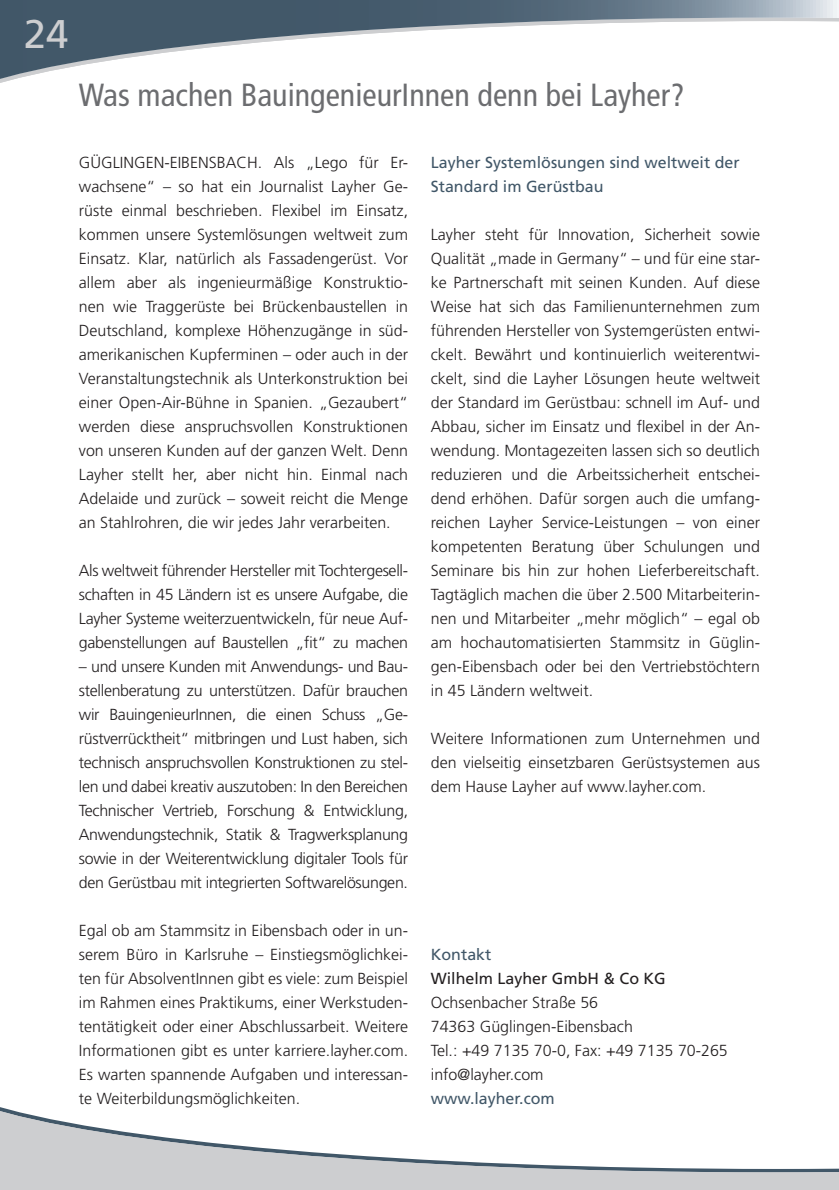
<style>
.page{position:relative;width:839px;height:1190px;background:#fff}
.page>*{position:absolute;margin:0;border:0;box-sizing:border-box;transform-origin:0 0}
.t1{font:40px "Frutiger LT Std";color:#cdced0}
.t2{font:condensed 32px "Frutiger LT Std";color:#6c6d70}
.t3{font:300 16px/24px "Frutiger LT Std";color:#231f20;text-align:justify}
.t4{font:16px/24px "Frutiger LT Std";color:#415768}
.t5{font:16px "Frutiger LT Std";color:#231f20}
</style>
<div class="page">
<svg style="left:0;top:0;width:838px;height:83px"></svg>
<svg style="left:0;top:1107px;width:838px;height:83px"></svg>
<h1 class="t1" style="left:24px;top:11px;width:46px">24</h1>
<h2 class="t2" style="left:79px;top:76px;width:606px">Was machen BauingenieurInnen denn bei Layher?</h2>
<p class="t3" style="left:79px;top:150px;width:330px">GÜGLINGEN-EIBENSBACH. Als „Lego für Er&shy;wach sene“ – so hat ein Journalist Layher Ge&shy;rüste einmal beschrieben. Flexibel im Einsatz, kommen unsere Systemlösungen weltweit zum Einsatz. Klar, natürlich als Fassadengerüst. Vor allem aber als ingenieurmäßige Konstruktio&shy;nen wie Traggerüste bei Brückenbaustellen in Deutschland, komplexe Höhenzugänge in süd&shy;amerikanischen Kupferminen – oder auch in der Veranstaltungstechnik als Unterkonstruktion bei einer Open-Air-Bühne in Spanien. „Gezaubert“ werden diese anspruchsvollen Konstruktionen von unseren Kunden auf der ganzen Welt. Denn Layher stellt her, aber nicht hin. Einmal nach Adelaide und zurück – soweit reicht die Menge an Stahlrohren, die wir jedes Jahr verarbeiten.</p>
<p class="t3" style="left:79px;top:558px;width:330px">Als weltweit führender Hersteller mit Tochtergesell&shy;schaften in 45 Ländern ist es unsere Aufgabe, die Layher Systeme weiterzuentwickeln, für neue Auf&shy;gabenstellungen auf Baustellen „fit“ zu machen</p>
<p class="t3" style="left:79px;top:654px;width:330px">– und unsere Kunden mit Anwendungs- und Bau&shy;stellenberatung zu unterstützen. Dafür brauchen wir BauingenieurInnen, die einen Schuss „Ge&shy;rüstverrücktheit“ mitbringen und Lust haben, sich technisch anspruchsvollen Konstruktionen zu stel&shy;len und dabei kreativ auszutoben: In den Bereichen Technischer Vertrieb, Forschung &amp; Entwicklung, Anwendungstechnik, Statik &amp; Tragwerksplanung sowie in der Weiterentwicklung digitaler Tools für den Gerüstbau mit integrierten Softwarelösungen.</p>
<p class="t3" style="left:79px;top:918px;width:330px">Egal ob am Stammsitz in Eibensbach oder in un&shy;serem Büro in Karlsruhe – Einstiegsmöglichkei&shy;ten für AbsolventInnen gibt es viele: zum Beispiel im Rahmen eines Praktikums, einer Werkstuden&shy;tentätigkeit oder einer Abschlussarbeit. Weitere Informationen gibt es unter karriere.layher.com.<br>Es warten spannende Aufgaben und interessan&shy;te Weiterbildungsmöglichkeiten.</p>
<p class="t4" style="left:430px;top:150px;width:310px">Layher Systemlösungen sind weltweit der<br>Standard im Gerüstbau</p>
<p class="t3" style="left:430px;top:222px;width:330px">Layher steht für Innovation, Sicherheit sowie Qualität „made in Germany“ – und für eine star&shy;ke Partnerschaft mit seinen Kunden. Auf diese Weise hat sich das Familienunternehmen zum führenden Hersteller von Systemgerüsten entwi&shy;ckelt. Bewährt und kontinuierlich weiterentwi&shy;ckelt, sind die Layher Lösungen heute weltweit der Standard im Gerüstbau: schnell im Auf- und Abbau, sicher im Einsatz und flexibel in der An&shy;wendung. Montagezeiten lassen sich so deutlich reduzieren und die Arbeitssicherheit entschei&shy;dend erhöhen. Dafür sorgen auch die umfang&shy;reichen Layher Service-Leistungen – von einer kompetenten Beratung über Schulungen und Seminare bis hin zur hohen Lieferbereitschaft.<br>Tagtäglich machen die über 2.500 Mitarbeiterin&shy;nen und Mitarbeiter „mehr möglich“ – egal ob am hochautomatisierten Stammsitz in Güglin&shy;gen-Eibensbach oder bei den Vertriebstöchtern in 45 Ländern weltweit.</p>
<p class="t3" style="left:430px;top:726px;width:330px">Weitere Informationen zum Unternehmen und den vielseitig einsetzbaren Gerüstsystemen aus dem Hause Layher auf www.layher.com.</p>
<p class="t4" style="left:430px;top:942px;width:62px">Kontakt</p>
<p class="t5" style="left:430px;top:969px;width:236px">Wilhelm Layher GmbH &amp; Co KG</p>
<p class="t3" style="left:430px;top:990px;width:298px;text-align:left">Ochsenbacher Straße 56<br>74363 Güglingen-Eibensbach<br>Tel.: +49 7135 70-0, Fax: +49 7135 70-265 info@layher.com</p>
<p class="t4" style="left:430px;top:1086px;width:125px">www.layher.com</p>
</div>
